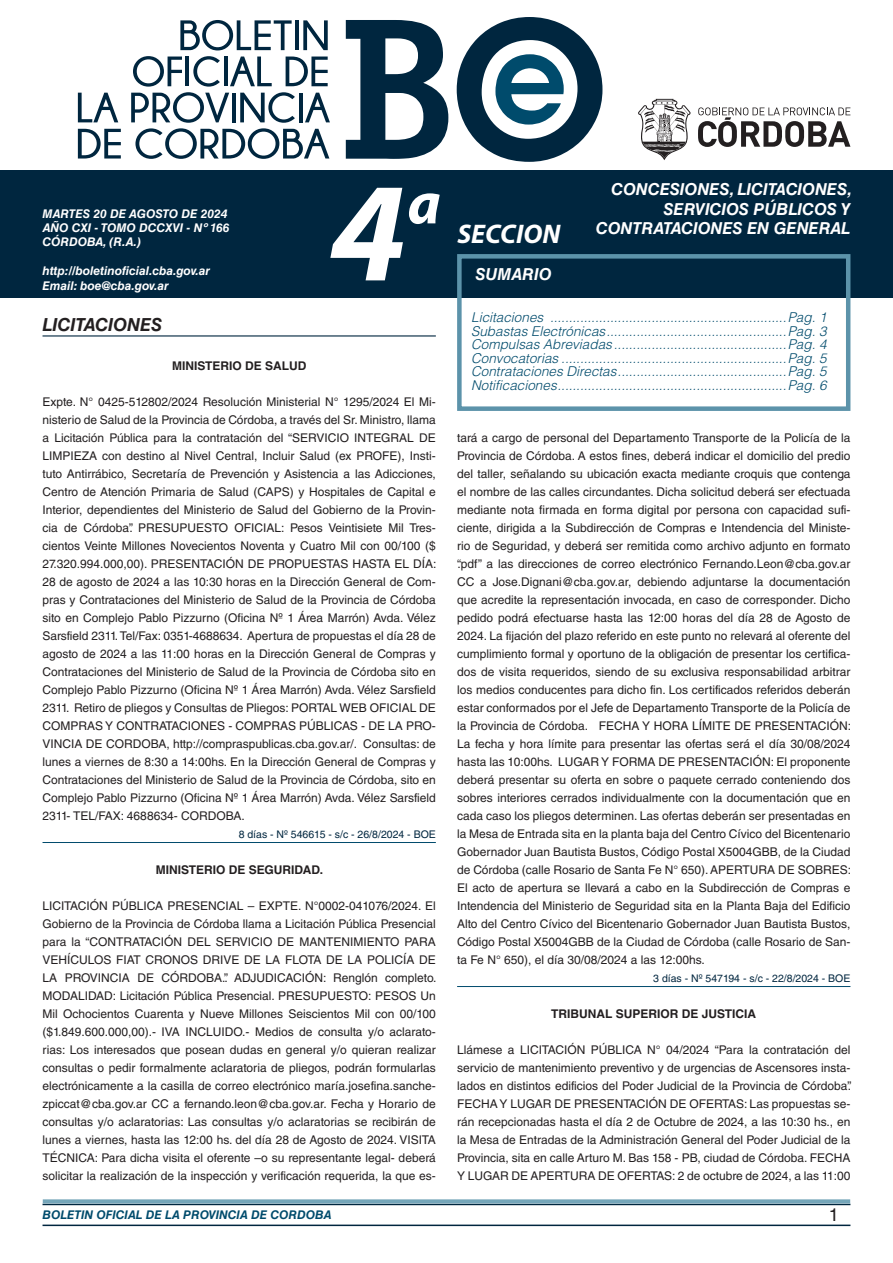
<style>
.page{position:relative;width:893px;height:1263px;background:#fff}
.page>*{position:absolute;margin:0;border:0;box-sizing:border-box;transform-origin:0 0}
.t1{font:italic 700 142.5px "Myriad Pro";color:#fff}
.t2{font:italic 700 60px "Myriad Pro";color:#fff}
.t3{font:italic 700 27px "Myriad Pro";color:#fff}
.NOMBRE_DE_MINISTERIO{font:italic 700 18px "Helvetica LT Std";color:#231f20}
.t4{font:18px "Helvetica LT Std";color:#231f20}
.t5{font:italic 700 16.5px/19.8px "Helvetica LT Std";color:#fff;text-align:right}
.t6{font:italic 300 13.5px "Helvetica LT Std";color:#004b6c}
.TEXTO_BASE{font:12px/18px "Helvetica LT Std";color:#231f20;text-align:justify}
.t7{font:italic 700 12px/14.4px "Helvetica LT Std";color:#fff}
.RESUELVE{font:700 12px "Helvetica LT Std";color:#231f20}
.t8{font:italic 700 12px "Helvetica LT Std";color:#004b6c}
.FECHA_DE_VENCIMIENTO{font:10.5px "Helvetica LT Std";color:#00263f}
</style>
<div class="page">
<div style="left:0;top:170px;width:893px;height:128px;background:#00263f"></div>
<svg style="left:638px;top:99px;width:53px;height:61px"></svg>
<svg style="left:698px;top:107px;width:152px;height:40px"></svg>
<svg style="left:346px;top:20px;width:102px;height:139px"></svg>
<svg style="left:457px;top:17px;width:145px;height:145px"></svg>
<svg style="left:180px;top:20px;width:112px;height:30px"></svg>
<hr style="left:295px;top:20px;width:4px;height:30px;background:#00263f">
<svg style="left:303px;top:20px;width:25px;height:30px"></svg>
<svg style="left:78px;top:93px;width:40px;height:29px"></svg>
<svg style="left:78px;top:129px;width:43px;height:30px"></svg>
<svg style="left:131px;top:56px;width:199px;height:103px"></svg>
<hr style="left:43px;top:1224px;width:807px;height:2px;background:#00263f">
<div style="left:42px;top:1198px;width:809px;height:8px;background:#fff;opacity:.75"></div>
<hr style="left:43px;top:335px;width:393px;height:1px;background:#00263f">
<hr style="left:43px;top:842px;width:393px;height:1px;background:#004b6c">
<div style="left:457px;top:254px;width:393px;height:157px;border:4px solid #5c93aa"></div>
<hr style="left:457px;top:986px;width:393px;height:1px;background:#004b6c">
<p class="t7" style="left:43px;top:206px;width:188px">MARTES 20 DE AGOSTO DE 2024<br>AÑO CXI - TOMO DCCXVI - Nº 166<br>CÓRDOBA, (R.A.)</p>
<p class="t7" style="left:43px;top:264px;width:169px">http://boletinoficial.cba.gov.ar<br>Email: boe@cba.gov.ar</p>
<p class="NOMBRE_DE_MINISTERIO" style="left:43px;top:314px;width:121px">LICITACIONES</p>
<h1 class="t1" style="left:329px;top:140px;width:79px">4</h1>
<h2 class="t2" style="left:407px;top:164px;width:35px">a</h2>
<p class="RESUELVE" style="left:172px;top:358px;width:136px">MINISTERIO DE SALUD</p>
<p class="TEXTO_BASE" style="left:43px;top:393px;width:395px">Expte. N° 0425-512802/2024 Resolución Ministerial N° 1295/2024 El Mi&shy;nisterio de Salud de la Provincia de Córdoba, a través del Sr. Ministro, llama a Licitación Pública para la contratación del “SERVICIO INTEGRAL DE LIMPIEZA con destino al Nivel Central, Incluir Salud (ex PROFE), Insti&shy;tuto Antirrábico, Secretaría de Prevención y Asistencia a las Adicciones, Centro de Atención Primaria de Salud (CAPS) y Hospitales de Capital e Interior, dependientes del Ministerio de Salud del Gobierno de la Provin&shy;cia de Córdoba”. PRESUPUESTO OFICIAL: Pesos Veintisiete Mil Tres&shy;cientos Veinte Millones Novecientos Noventa y Cuatro Mil con 00/100 ($ 27.320.994.000,00). PRESENTACIÓN DE PROPUESTAS HASTA EL DÍA:<br>28 de agosto de 2024 a las 10:30 horas en la Dirección General de Com&shy;pras y Contrataciones del Ministerio de Salud de la Provincia de Córdoba sito en Complejo Pablo Pizzurno (Oficina Nº 1 Área Marrón) Avda. Vélez Sarsfield 2311. Tel/Fax: 0351-4688634. Apertura de propuestas el día 28 de agosto de 2024 a las 11:00 horas en la Dirección General de Compras y Contrataciones del Ministerio de Salud de la Provincia de Córdoba sito en Complejo Pablo Pizzurno (Oficina Nº 1 Área Marrón) Avda. Vélez Sarsfield 2311. Retiro de pliegos y Consultas de Pliegos: PORTAL WEB OFICIAL DE COMPRAS Y CONTRATACIONES - COMPRAS PÚBLICAS - DE LA PRO-VINCIA DE CORDOBA, http://compraspublicas.cba.gov.ar/. Consultas: de lunes a viernes de 8:30 a 14:00hs. En la Dirección General de Compras y Contrataciones del Ministerio de Salud de la Provincia de Córdoba, sito en Complejo Pablo Pizzurno (Oficina Nº 1 Área Marrón) Avda. Vélez Sarsfield 2311- TEL/FAX: 4688634- CORDOBA.</p>
<p class="FECHA_DE_VENCIMIENTO" style="left:239px;top:828px;width:199px">8 días - Nº 546615 - s/c - 26/8/2024 - BOE</p>
<p class="RESUELVE" style="left:156px;top:862px;width:169px">MINISTERIO DE SEGURIDAD.</p>
<p class="TEXTO_BASE" style="left:43px;top:897px;width:396px">LICITACIÓN PÚBLICA PRESENCIAL – EXPTE. N°0002-041076/2024. El Gobierno de la Provincia de Córdoba llama a Licitación Pública Presencial para la “CONTRATACIÓN DEL SERVICIO DE MANTENIMIENTO PARA VEHÍCULOS FIAT CRONOS DRIVE DE LA FLOTA DE LA POLICÍA DE LA PROVINCIA DE CÓRDOBA.”. ADJUDICACIÓN: Renglón completo.<br>MODALIDAD: Licitación Pública Presencial. PRESUPUESTO: PESOS Un Mil Ochocientos Cuarenta y Nueve Millones Seiscientos Mil con 00/100 ($1.849.600.000,00).- IVA INCLUIDO.- Medios de consulta y/o aclarato&shy;rias: Los interesados que posean dudas en general y/o quieran realizar consultas o pedir formalmente aclaratoria de pliegos, podrán formularlas electrónicamente a la casilla de correo electrónico maría.josefina.sanche&shy;zpiccat@cba.gov.ar CC a fernando.leon@cba.gov.ar. Fecha y Horario de consultas y/o aclaratorias: Las consultas y/o aclaratorias se recibirán de lunes a viernes, hasta las 12:00 hs. del día 28 de Agosto de 2024. VISITA TÉCNICA: Para dicha visita el oferente –o su representante legal- deberá solicitar la realización de la inspección y verificación requerida, la que es-</p>
<h3 class="t3" style="left:457px;top:216px;width:104px">SECCION</h3>
<h3 class="t5" style="left:475px;top:264px;width:78px">SUMARIO</h3>
<h3 class="t5" style="left:596px;top:179px;width:258px">CONCESIONES, LICITACIONES,<br>SERVICIOS PÚBLICOS Y<br>CONTRATACIONES EN GENERAL</h3>
<p class="t6" style="left:471px;top:309px;width:357px">Licitaciones ...............................................................Pag. 1</p>
<p class="t6" style="left:471px;top:322px;width:357px">Subastas Electrónicas................................................Pag. 3</p>
<p class="t6" style="left:471px;top:336px;width:357px">Compulsas Abreviadas ..............................................Pag. 4</p>
<p class="t6" style="left:471px;top:349px;width:357px">Convocatorias ............................................................Pag. 5</p>
<p class="t6" style="left:471px;top:363px;width:357px">Contrataciones Directas.............................................Pag. 5</p>
<p class="t6" style="left:471px;top:376px;width:357px">Notificaciones.............................................................Pag. 6</p>
<p class="TEXTO_BASE" style="left:457px;top:429px;width:395px">tará a cargo de personal del Departamento Transporte de la Policía de la Provincia de Córdoba. A estos fines, deberá indicar el domicilio del predio del taller, señalando su ubicación exacta mediante croquis que contenga el nombre de las calles circundantes. Dicha solicitud deberá ser efectuada mediante nota firmada en forma digital por persona con capacidad sufi&shy;ciente, dirigida a la Subdirección de Compras e Intendencia del Ministe&shy;rio de Seguridad, y deberá ser remitida como archivo adjunto en formato “.pdf” a las direcciones de correo electrónico Fernando.Leon@cba.gov.ar CC a Jose.Dignani@cba.gov.ar, debiendo adjuntarse la documentación que acredite la representación invocada, en caso de corresponder. Dicho pedido podrá efectuarse hasta las 12:00 horas del día 28 de Agosto de 2024. La fijación del plazo referido en este punto no relevará al oferente del cumplimiento formal y oportuno de la obligación de presentar los certifica&shy;dos de visita requeridos, siendo de su exclusiva responsabilidad arbitrar los medios conducentes para dicho fin. Los certificados referidos deberán estar conformados por el Jefe de Departamento Transporte de la Policía de la Provincia de Córdoba. FECHA Y HORA LÍMITE DE PRESENTACIÓN:<br>La fecha y hora límite para presentar las ofertas será el día 30/08/2024 hasta las 10:00hs. LUGAR Y FORMA DE PRESENTACIÓN: El proponente deberá presentar su oferta en sobre o paquete cerrado conteniendo dos sobres interiores cerrados individualmente con la documentación que en cada caso los pliegos determinen. Las ofertas deberán ser presentadas en la Mesa de Entrada sita en la planta baja del Centro Cívico del Bicentenario Gobernador Juan Bautista Bustos, Código Postal X5004GBB, de la Ciudad de Córdoba (calle Rosario de Santa Fe N° 650). APERTURA DE SOBRES:<br>El acto de apertura se llevará a cabo en la Subdirección de Compras e Intendencia del Ministerio de Seguridad sita en la Planta Baja del Edificio Alto del Centro Cívico del Bicentenario Gobernador Juan Bautista Bustos, Código Postal X5004GBB de la Ciudad de Córdoba (calle Rosario de San&shy;ta Fe N° 650), el día 30/08/2024 a las 12:00hs.</p>
<p class="FECHA_DE_VENCIMIENTO" style="left:653px;top:972px;width:199px">3 días - Nº 547194 - s/c - 22/8/2024 - BOE</p>
<p class="RESUELVE" style="left:551px;top:1006px;width:206px">TRIBUNAL SUPERIOR DE JUSTICIA</p>
<p class="TEXTO_BASE" style="left:457px;top:1041px;width:396px">Llámese a LICITACIÓN PÚBLICA N° 04/2024 “Para la contratación del servicio de mantenimiento preventivo y de urgencias de Ascensores insta&shy;lados en distintos edificios del Poder Judicial de la Provincia de Córdoba”.<br>FECHA Y LUGAR DE PRESENTACIÓN DE OFERTAS: Las propuestas se&shy;rán recepcionadas hasta el día 2 de Octubre de 2024, a las 10:30 hs., en la Mesa de Entradas de la Administración General del Poder Judicial de la Provincia, sita en calle Arturo M. Bas 158 - PB, ciudad de Córdoba. FECHA Y LUGAR DE APERTURA DE OFERTAS: 2 de octubre de 2024, a las 11:00</p>
<p class="t8" style="left:43px;top:1208px;width:290px">BOLETIN OFICIAL DE LA PROVINCIA DE CORDOBA</p>
<p class="t4" style="left:829px;top:1204px;width:12px">1</p>
</div>
